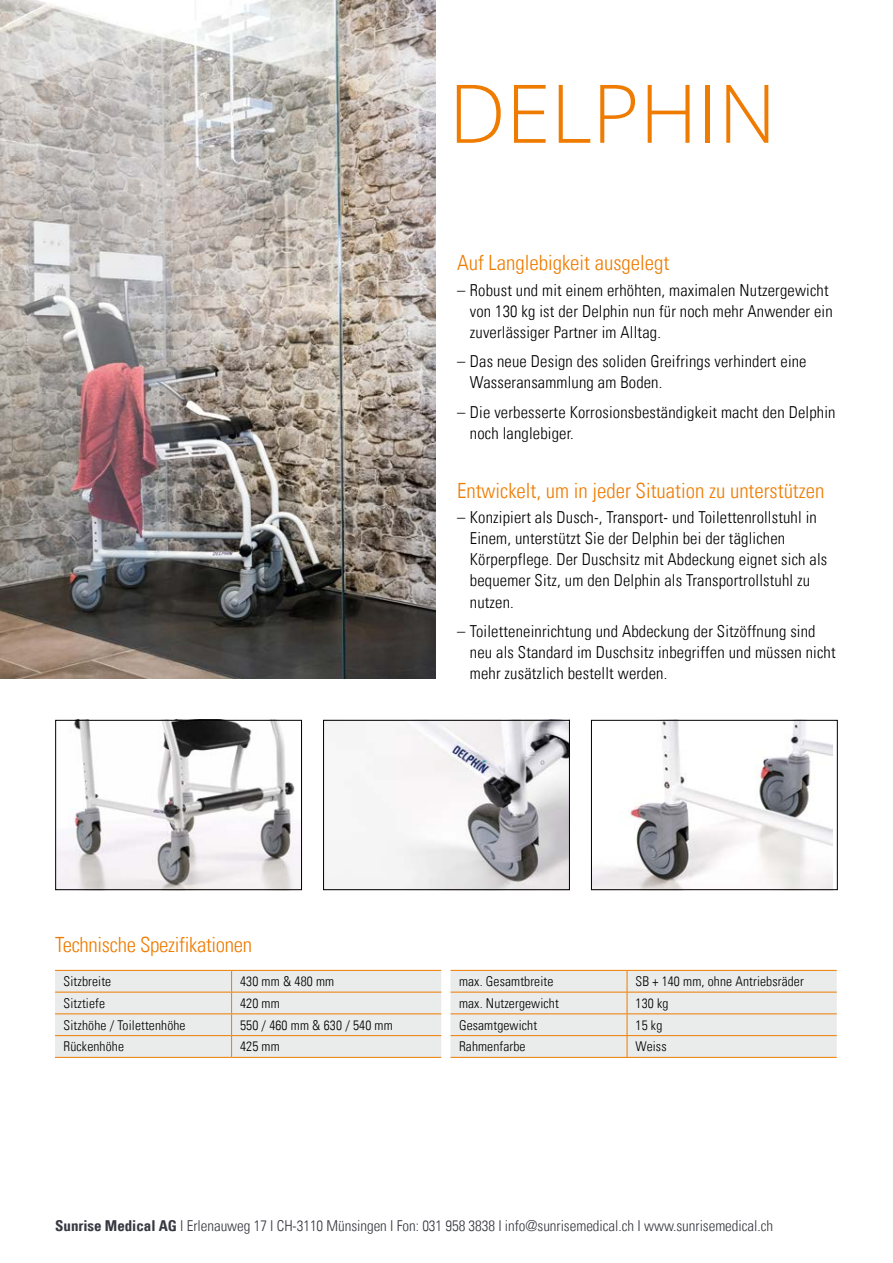
<style>
.page{position:relative;width:893px;height:1263px;background:#fff}
.page>*{position:absolute;margin:0;border:0;box-sizing:border-box;transform-origin:0 0}
.t1{font:300 81px "Open Sans";color:#ef7c00}
.t2{font:21px "Univers Com 47 Light Cond";color:#ef7c00}
.t3{font:16.5px/21px "Univers Com 47 Light Cond";letter-spacing:.01em;color:#000}
.t4{font:15px "Univers Com 47 Light Cond";letter-spacing:-.005em;color:#373841}
.t5{font:13.5px "Univers Com 47 Light Cond";letter-spacing:.01em;color:#000}
.s1{font-family:"Univers Com 67 Bold Cond"}
</style>
<div class="page">
<img style="left:0;top:0;width:436px;height:678px">
<img style="left:57px;top:722px;width:243px;height:166px">
<div style="left:55px;top:720px;width:247px;height:170px;border:1px solid #000"></div>
<img style="left:325px;top:722px;width:243px;height:166px">
<div style="left:323px;top:720px;width:247px;height:170px;border:1px solid #000"></div>
<img style="left:593px;top:722px;width:239px;height:166px">
<div style="left:591px;top:720px;width:247px;height:170px;border:1px solid #000"></div>
<svg style="left:55px;top:970px;width:386px;height:87px"></svg>
<hr style="left:55px;top:1057px;width:177px;height:1px;background:#ef7c00">
<hr style="left:232px;top:1057px;width:209px;height:1px;background:#ef7c00">
<svg style="left:450px;top:970px;width:387px;height:87px"></svg>
<hr style="left:450px;top:1057px;width:177px;height:1px;background:#ef7c00">
<hr style="left:627px;top:1057px;width:210px;height:1px;background:#ef7c00">
<h1 class="t1" style="left:449px;top:58px;width:329px">DELPHIN</h1>
<p class="t2" style="left:457px;top:250px;width:214px">Auf Langlebigkeit ausgelegt</p>
<p class="t3" style="left:470px;top:279px;width:364px;text-indent:-13px">– Robust und mit einem erhöhten, maximalen Nutzergewicht von 130 kg ist der Delphin nun für noch mehr Anwender ein zuverlässiger Partner im Alltag.</p>
<p class="t3" style="left:470px;top:351px;width:338px;text-indent:-13px">– Das neue Design des soliden Greifrings verhindert eine<br>Wasseransammlung am Boden.</p>
<p class="t3" style="left:470px;top:401px;width:367px;text-indent:-13px">– Die verbesserte Korrosionsbeständigkeit macht den Delphin noch langlebiger.</p>
<p class="t2" style="left:457px;top:478px;width:369px">Entwickelt, um in jeder Situation zu unterstützen</p>
<p class="t3" style="left:470px;top:507px;width:359px;text-indent:-13px">– Konzipiert als Dusch-, Transport- und Toilettenrollstuhl in Einem, unterstützt Sie der Delphin bei der täglichen Körperpflege. Der Duschsitz mit Abdeckung eignet sich als bequemer Sitz, um den Delphin als Transportrollstuhl zu nutzen.</p>
<p class="t3" style="left:470px;top:621px;width:367px;text-indent:-13px">– Toiletteneinrichtung und Abdeckung der Sitzöffnung sind neu als Standard im Duschsitz inbegriffen und müssen nicht mehr zusätzlich bestellt werden.</p>
<p class="t2" style="left:55px;top:932px;width:198px">Technische Spezifikationen</p>
<p class="t5" style="left:64px;top:973px;width:49px">Sitzbreite</p>
<p class="t5" style="left:240px;top:973px;width:96px">430 mm &amp; 480 mm</p>
<p class="t5" style="left:64px;top:995px;width:43px">Sitztiefe</p>
<p class="t5" style="left:240px;top:995px;width:41px">420 mm</p>
<p class="t5" style="left:64px;top:1017px;width:124px">Sitzhöhe / Toilettenhöhe</p>
<p class="t5" style="left:240px;top:1017px;width:154px">550 / 460 mm &amp; 630 / 540 mm</p>
<p class="t5" style="left:64px;top:1038px;width:62px">Rückenhöhe</p>
<p class="t5" style="left:240px;top:1038px;width:41px">425 mm</p>
<p class="t5" style="left:459px;top:973px;width:96px">max. Gesamtbreite</p>
<p class="t5" style="left:636px;top:973px;width:170px">SB + 140 mm, ohne Antriebsräder</p>
<p class="t5" style="left:459px;top:995px;width:101px">max. Nutzergewicht</p>
<p class="t5" style="left:636px;top:995px;width:34px">130 kg</p>
<p class="t5" style="left:459px;top:1017px;width:80px">Gesamtgewicht</p>
<p class="t5" style="left:636px;top:1017px;width:28px">15 kg</p>
<p class="t5" style="left:459px;top:1038px;width:68px">Rahmenfarbe</p>
<p class="t5" style="left:636px;top:1038px;width:33px">Weiss</p>
<p class="t4" style="left:55px;top:1217px;width:719px"><span class="s1">Sunrise Medical AG</span> I Erlenauweg 17 I CH-3110 Münsingen I Fon: 031 958 3838 I info@sunrisemedical.ch I www.sunrisemedical.ch</p>
</div>
